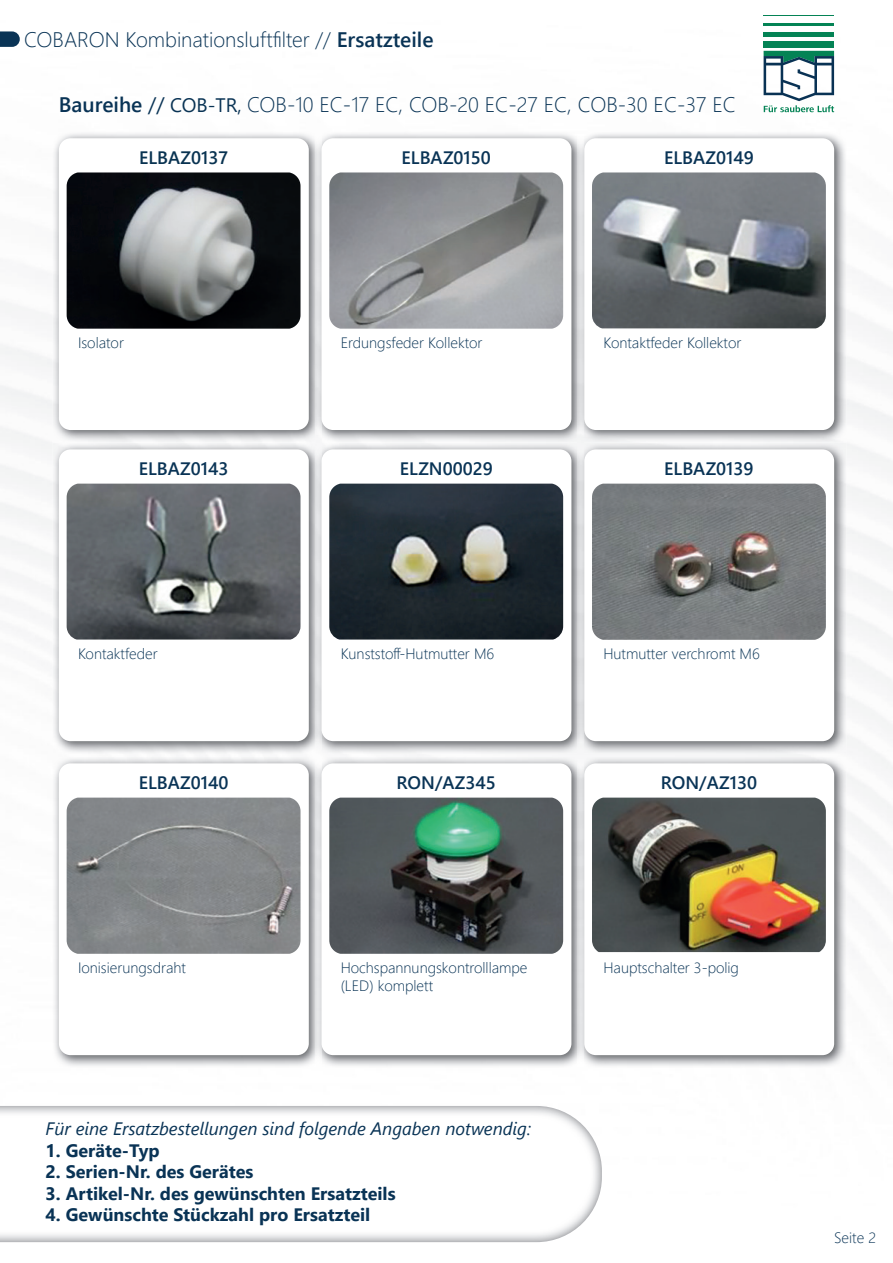
<style>
.page{position:relative;width:893px;height:1263px;background:#fff}
.page>*{position:absolute;margin:0;border:0;box-sizing:border-box;transform-origin:0 0}
.t1{font:300 21px "Segoe UI";color:#093355}
.t2{font:700 18px "Segoe UI";color:#093355}
.t3{font:600 18px "Segoe UI";color:#093355}
.t4{font:italic 18px "Segoe UI";color:#093355}
.t5{font:600 18px "Segoe UI";color:#093351}
.t6{font:300 15px/18px "Segoe UI";color:#093355}
.t7{font:300 15px "Segoe UI";color:#093351}
.s1{font-weight:600}
.s2{font-weight:400}
.s3{font-weight:400;font-size:19.5px;color:#093354}
</style>
<div class="page">
<img style="left:0;top:15px;width:893px;height:1228px">
<hr style="left:764px;top:15px;width:70px;height:1px;background:#048355">
<hr style="left:764px;top:23px;width:70px;height:3px;background:#048355">
<hr style="left:764px;top:33px;width:70px;height:4px;background:#048355">
<div style="left:764px;top:41px;width:70px;height:7px;background:#048355"></div>
<svg style="left:764px;top:51px;width:70px;height:61px"></svg>
<img style="left:53px;top:132px;width:262px;height:622px">
<div style="left:59px;top:138px;width:250px;height:292px;background:#fff;border-radius:12px"></div>
<img style="left:67px;top:172px;width:233px;height:157px">
<img style="left:321px;top:132px;width:257px;height:622px">
<img style="left:315px;top:132px;width:6px;height:622px">
<div style="left:322px;top:138px;width:249px;height:292px;background:#fff;border-radius:12px"></div>
<img style="left:329px;top:172px;width:234px;height:157px">
<img style="left:584px;top:132px;width:262px;height:622px">
<img style="left:578px;top:132px;width:6px;height:622px">
<div style="left:584px;top:138px;width:250px;height:292px;background:#fff;border-radius:12px"></div>
<img style="left:592px;top:172px;width:234px;height:156px">
<div style="left:59px;top:449px;width:250px;height:292px;background:#fff;border-radius:12px"></div>
<img style="left:67px;top:484px;width:233px;height:155px">
<div style="left:322px;top:449px;width:249px;height:292px;background:#fff;border-radius:12px"></div>
<img style="left:329px;top:484px;width:234px;height:155px">
<div style="left:584px;top:449px;width:250px;height:292px;background:#fff;border-radius:12px"></div>
<img style="left:592px;top:484px;width:234px;height:156px">
<img style="left:53px;top:757px;width:262px;height:311px">
<div style="left:59px;top:763px;width:250px;height:292px;background:#fff;border-radius:12px"></div>
<img style="left:67px;top:798px;width:233px;height:156px">
<img style="left:321px;top:757px;width:257px;height:311px">
<img style="left:315px;top:757px;width:6px;height:311px">
<div style="left:322px;top:763px;width:249px;height:292px;background:#fff;border-radius:12px"></div>
<img style="left:329px;top:798px;width:234px;height:156px">
<img style="left:584px;top:757px;width:262px;height:311px">
<img style="left:578px;top:757px;width:6px;height:311px">
<div style="left:584px;top:763px;width:250px;height:292px;background:#fff;border-radius:12px"></div>
<img style="left:592px;top:798px;width:234px;height:154px">
<svg style="left:0;top:31px;width:20px;height:16px"></svg>
<img style="left:0;top:1106px;width:602px;height:136px">
<h1 class="t1" style="left:24px;top:19px;width:411px">COBARON Kombinationsluftfilter // <span class="s1">Ersatzteile</span></h1>
<h1 class="t1" style="left:59px;top:96px;width:679px"><span class="s1">Baureihe</span> <span class="s2">//</span> <span class="s3">COB-TR,</span> COB-10 EC-17 EC, COB-20 EC-27 EC, COB-30 EC-37 EC</h1>
<p class="t5" style="left:139px;top:151px;width:90px">ELBAZ0137</p>
<p class="t3" style="left:402px;top:151px;width:91px">ELBAZ0150</p>
<p class="t3" style="left:664px;top:151px;width:91px">ELBAZ0149</p>
<p class="t7" style="left:78px;top:336px;width:47px">Isolator</p>
<p class="t6" style="left:341px;top:335px;width:143px">Erdungsfeder Kollektor</p>
<p class="t6" style="left:603px;top:335px;width:139px">Kontaktfeder Kollektor</p>
<p class="t3" style="left:139px;top:463px;width:91px">ELBAZ0143</p>
<p class="t3" style="left:400px;top:463px;width:95px">ELZN00029</p>
<p class="t3" style="left:664px;top:463px;width:91px">ELBAZ0139</p>
<p class="t6" style="left:78px;top:646px;width:81px">Kontaktfeder</p>
<p class="t6" style="left:341px;top:643px;width:155px">Kunststoff-Hutmutter M6</p>
<p class="t6" style="left:603px;top:643px;width:158px">Hutmutter verchromt M6</p>
<p class="t3" style="left:139px;top:776px;width:91px">ELBAZ0140</p>
<p class="t3" style="left:397px;top:776px;width:101px">RON/AZ345</p>
<p class="t3" style="left:661px;top:776px;width:98px">RON/AZ130</p>
<p class="t6" style="left:78px;top:960px;width:109px">Ionisierungsdraht</p>
<p class="t6" style="left:341px;top:960px;width:188px">Hochspannungskontrolllampe (LED) komplett</p>
<p class="t6" style="left:603px;top:960px;width:137px">Hauptschalter 3-polig</p>
<p class="t4" style="left:46px;top:1121px;width:487px">Für eine Ersatzbestellungen sind folgende Angaben notwendig:</p>
<p class="t2" style="left:46px;top:1143px;width:116px">1. Geräte-Typ</p>
<p class="t2" style="left:46px;top:1165px;width:209px">2. Serien-Nr. des Gerätes</p>
<p class="t2" style="left:46px;top:1186px;width:351px">3. Artikel-Nr. des gewünschten Ersatzteils</p>
<p class="t2" style="left:46px;top:1208px;width:326px">4. Gewünschte Stückzahl pro Ersatzteil</p>
<p class="t6" style="left:834px;top:1230px;width:43px">Seite 2</p>
</div>
